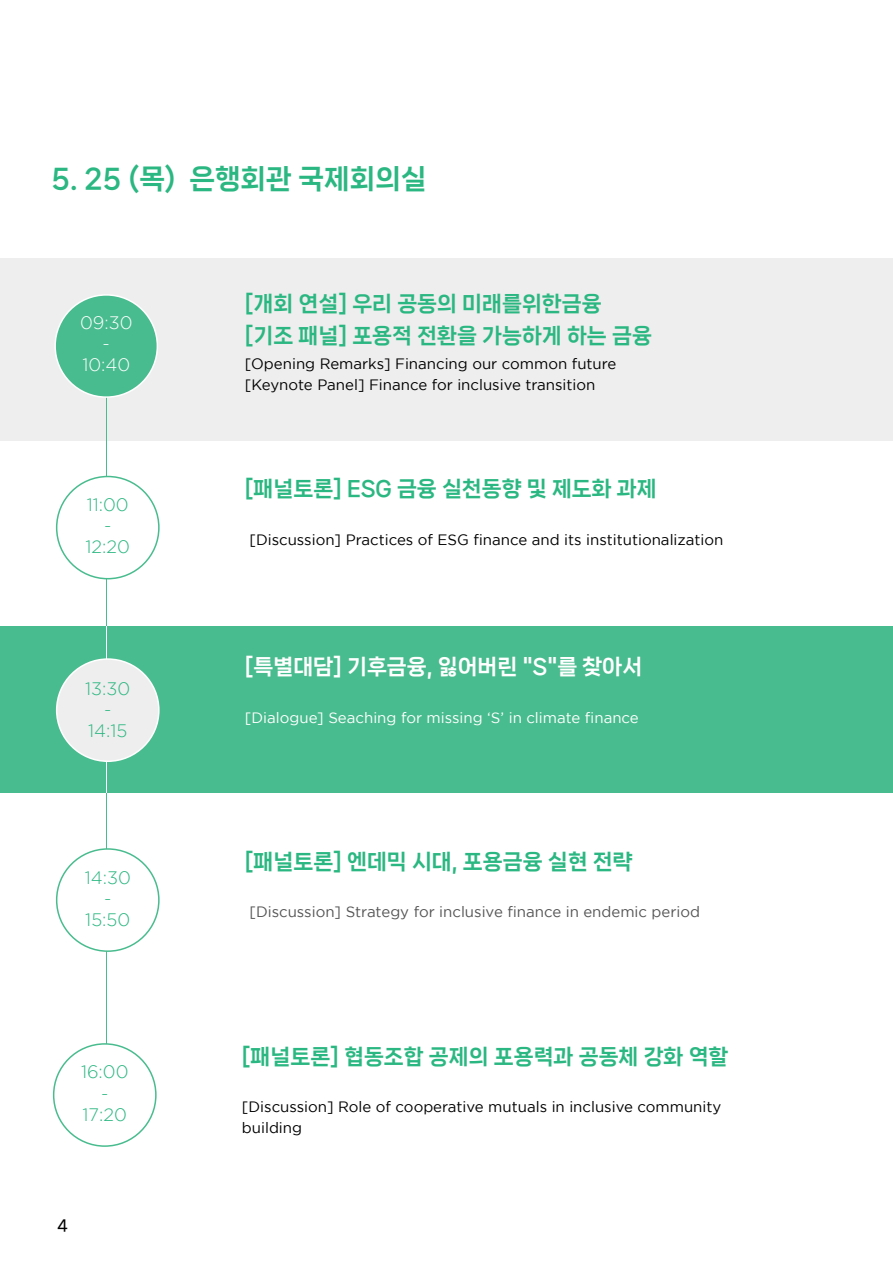
<style>
.page{position:relative;width:893px;height:1263px;background:#fff}
.page>*{position:absolute;margin:0;border:0;box-sizing:border-box;transform-origin:0 0}
.t1{font:27px "Nanum Square Neo d Eb";color:#2bb781}
.t2{font:21px "Nanum Square Neo d Eb";color:#2bb781}
.t3{font:21px/32px "Nanum Square Neo TTF d Eb";color:#2bb781}
.t4{font:21px "Nanum Square Neo d Eb";color:#fff}
.t5{font:300 18px/21px "Gotham";color:#2bb781;text-align:center}
.t6{font:300 18px/21px "Gotham";color:#fff;text-align:center}
.t7{font:15px/21px "Gotham";color:#000}
.t8{font:15px "Gotham";color:#555}
.t9{font:15px "Gotham";color:#fff}
.t10{font:15px "Nanum Square Neo c Bd";color:#000}
</style>
<div class="page">
<div style="left:0;top:626px;width:893px;height:167px;background:#48bc8e"></div>
<div style="left:0;top:258px;width:893px;height:183px;background:#eee"></div>
<div style="left:56px;top:476px;width:104px;height:103px;border:2px solid #48bc8e;border-radius:50%"></div>
<div style="left:57px;top:659px;width:102px;height:102px;background:#eee;border-radius:50%"></div>
<div style="left:56px;top:658px;width:104px;height:104px;border:2px solid #fff;border-radius:50%"></div>
<div style="left:53px;top:1043px;width:104px;height:104px;border:2px solid #48bc8e;border-radius:50%"></div>
<div style="left:55px;top:295px;width:102px;height:102px;background:#48bc8e;border-radius:50%"></div>
<div style="left:54px;top:294px;width:104px;height:104px;border:2px solid #fff;border-radius:50%"></div>
<div style="left:56px;top:848px;width:104px;height:104px;border:2px solid #48bc8e;border-radius:50%"></div>
<h1 class="t1" style="left:51px;top:164px;width:377px">5. 25 (목) 은행회관 국제회의실</h1>
<p class="t6" style="left:80px;top:312px;width:54px">09:30 -<br>10:40</p>
<p class="t5" style="left:86px;top:494px;width:46px">11:00 -<br>12:20</p>
<p class="t5" style="left:85px;top:678px;width:47px">13:30 -<br>14:15</p>
<p class="t5" style="left:85px;top:866px;width:48px">14:30 -<br>15:50</p>
<p class="t5" style="left:81px;top:1061px;width:49px">16:00 -<br>17:20</p>
<p class="t10" style="left:57px;top:1217px;width:12px">4</p>
<h2 class="t3" style="left:245px;top:289px;width:408px">[개회 연설] 우리 공동의 미래를위한금융 [기조 패널] 포용적 전환을 가능하게 하는 금융</h2>
<p class="t7" style="left:245px;top:353px;width:373px">[Opening Remarks] Financing our common future [Keynote Panel] Finance for inclusive transition</p>
<h2 class="t2" style="left:245px;top:478px;width:413px">[패널토론] ESG 금융 실천동향 및 제도화 과제</h2>
<p class="t7" style="left:249px;top:529px;width:475px">[Discussion] Practices of ESG finance and its institutionalization</p>
<h2 class="t4" style="left:245px;top:656px;width:399px">[특별대담] 기후금융, 잃어버린 "S"를 찾아서</h2>
<p class="t9" style="left:245px;top:709px;width:395px">[Dialogue] Seaching for missing ‘S’ in climate finance</p>
<h2 class="t2" style="left:245px;top:850px;width:389px">[패널토론] 엔데믹 시대, 포용금융 실현 전략</h2>
<p class="t8" style="left:249px;top:903px;width:452px">[Discussion] Strategy for inclusive finance in endemic period</p>
<h2 class="t2" style="left:242px;top:1045px;width:488px">[패널토론] 협동조합 공제의 포용력과 공동체 강화 역할</h2>
<p class="t7" style="left:242px;top:1096px;width:481px">[Discussion] Role of cooperative mutuals in inclusive community building</p>
</div>
